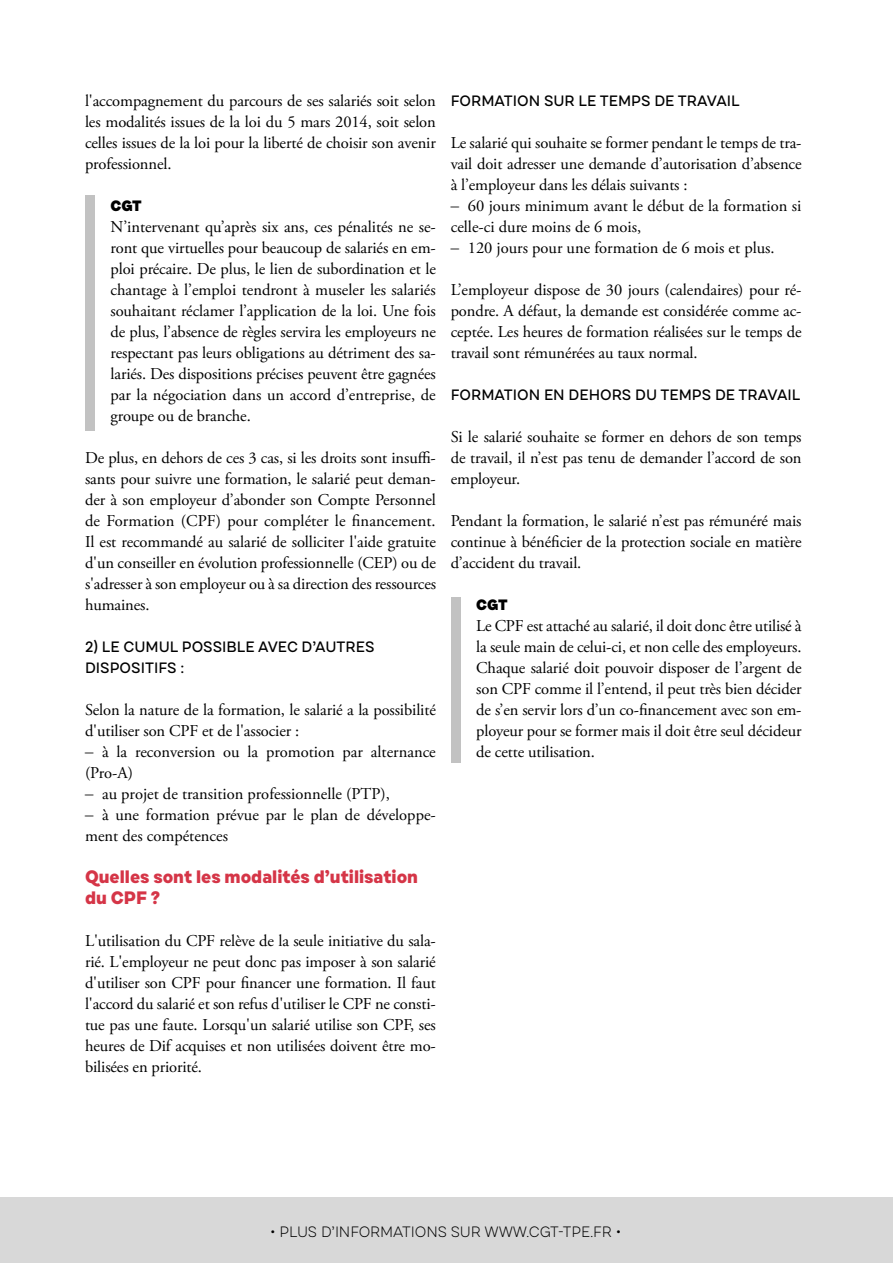
<style>
.page{position:relative;width:893px;height:1263px;background:#fff}
.page>*{position:absolute;margin:0;border:0;box-sizing:border-box;transform-origin:0 0}
.TITRE_NV2{font:800 18px/21px "Draft C";color:#d53547}
.t1{font:16.5px/21px "Adobe Garamond Pro";letter-spacing:-.005em;color:#000;text-align:justify}
.TITRE_NV3{font:500 15px/21px "Draft C";color:#000}
.t2{font:300 15px "Draft C";letter-spacing:-.01em;color:#000}
.TITRE_NV3-2{font:900 15px "Draft C";letter-spacing:-.015em;color:#000}
.s1{font-family:"Times New Roman"}
</style>
<div class="page">
<div style="left:0;top:1197px;width:893px;height:66px;background:#d8d8d8"></div>
<div style="left:85px;top:196px;width:10px;height:235px;background:#c2c2c2"></div>
<div style="left:451px;top:597px;width:10px;height:166px;background:#c2c2c2"></div>
<p class="t1" style="left:85px;top:91px;width:352px">l'accompagnement du parcours de ses salariés soit selon les modalités issues de la loi du 5 mars 2014, soit selon celles issues de la loi pour la liberté de choisir son avenir professionnel.</p>
<p class="TITRE_NV3-2" style="left:111px;top:196px;width:33px">CGT</p>
<p class="t1" style="left:111px;top:217px;width:327px">N’intervenant qu’après six ans, ces pénalités ne se&shy;ront que virtuelles pour beaucoup de salariés en em&shy;ploi précaire. De plus, le lien de subordination et le chantage à l’emploi tendront à museler les salariés souhaitant réclamer l’application de la loi. Une fois de plus, l’absence de règles servira les employeurs ne respectant pas leurs obligations au détriment des sa&shy;lariés. Des dispositions précises peuvent être gagnées par la négociation dans un accord d’entreprise, de groupe ou de branche.</p>
<p class="t1" style="left:85px;top:448px;width:353px">De plus, en dehors de ces 3 cas, si les droits sont insuffi&shy;sants pour suivre une formation, le salarié peut deman&shy;der à son employeur d’abonder son Compte Personnel de Formation (CPF) pour compléter le financement.<br>Il est recommandé au salarié de solliciter l'aide gratuite d'un conseiller en évolution professionnelle (CEP) ou de s'adresser à son employeur ou à sa direction des ressources humaines.</p>
<p class="TITRE_NV3" style="left:85px;top:637px;width:291px">2) LE CUMUL POSSIBLE AVEC D’AUTRES<br>DISPOSITIFS :</p>
<p class="t1" style="left:85px;top:700px;width:352px">Selon la nature de la formation, le salarié a la possibilité d'utiliser son CPF et de l'associer :</p>
<p class="t1" style="left:85px;top:742px;width:352px"><span class="s1">–</span> à la reconversion ou la promotion par alternance (Pro-A)</p>
<p class="t1" style="left:85px;top:784px;width:306px"><span class="s1">–</span> au projet de transition professionnelle (PTP),</p>
<p class="t1" style="left:85px;top:805px;width:352px"><span class="s1">–</span> à une formation prévue par le plan de développe&shy;ment des compétences</p>
<p class="TITRE_NV2" style="left:85px;top:867px;width:335px">Quelles sont les modalités d’utilisation du CPF ?</p>
<p class="t1" style="left:85px;top:931px;width:352px">L'utilisation du CPF relève de la seule initiative du sala&shy;rié. L'employeur ne peut donc pas imposer à son salarié d'utiliser son CPF pour financer une formation. Il faut l'accord du salarié et son refus d'utiliser le CPF ne consti&shy;tue pas une faute. Lorsqu'un salarié utilise son CPF, ses heures de Dif acquises et non utilisées doivent être mo&shy;bilisées en priorité.</p>
<p class="TITRE_NV3" style="left:451px;top:91px;width:290px">FORMATION SUR LE TEMPS DE TRAVAIL</p>
<p class="t1" style="left:451px;top:133px;width:352px">Le salarié qui souhaite se former pendant le temps de tra&shy;vail doit adresser une demande d’autorisation d’absence à l’employeur dans les délais suivants :</p>
<p class="t1" style="left:451px;top:196px;width:352px"><span class="s1">–</span> 60 jours minimum avant le début de la formation si celle-ci dure moins de 6 mois,</p>
<p class="t1" style="left:451px;top:238px;width:325px"><span class="s1">–</span> 120 jours pour une formation de 6 mois et plus.</p>
<p class="t1" style="left:451px;top:280px;width:352px">L’employeur dispose de 30 jours (calendaires) pour ré&shy;pondre. A défaut, la demande est considérée comme ac&shy;ceptée. Les heures de formation réalisées sur le temps de travail sont rémunérées au taux normal.</p>
<p class="TITRE_NV3" style="left:451px;top:385px;width:351px">FORMATION EN DEHORS DU TEMPS DE TRAVAIL</p>
<p class="t1" style="left:451px;top:427px;width:352px">Si le salarié souhaite se former en dehors de son temps de travail, il n’est pas tenu de demander l’accord de son employeur.</p>
<p class="t1" style="left:451px;top:511px;width:352px">Pendant la formation, le salarié n’est pas rémunéré mais continue à bénéficier de la protection sociale en matière d’accident du travail.</p>
<p class="TITRE_NV3-2" style="left:476px;top:595px;width:33px">CGT</p>
<p class="t1" style="left:476px;top:616px;width:327px">Le CPF est attaché au salarié, il doit donc être utilisé à la seule main de celui-ci, et non celle des employeurs.<br>Chaque salarié doit pouvoir disposer de l’argent de son CPF comme il l’entend, il peut très bien décider de s’en servir lors d’un co-financement avec son em&shy;ployeur pour se former mais il doit être seul décideur de cette utilisation.</p>
<p class="t2" style="left:270px;top:1223px;width:353px">• PLUS D’INFORMATIONS SUR WWW.CGT-TPE.FR •</p>
</div>
